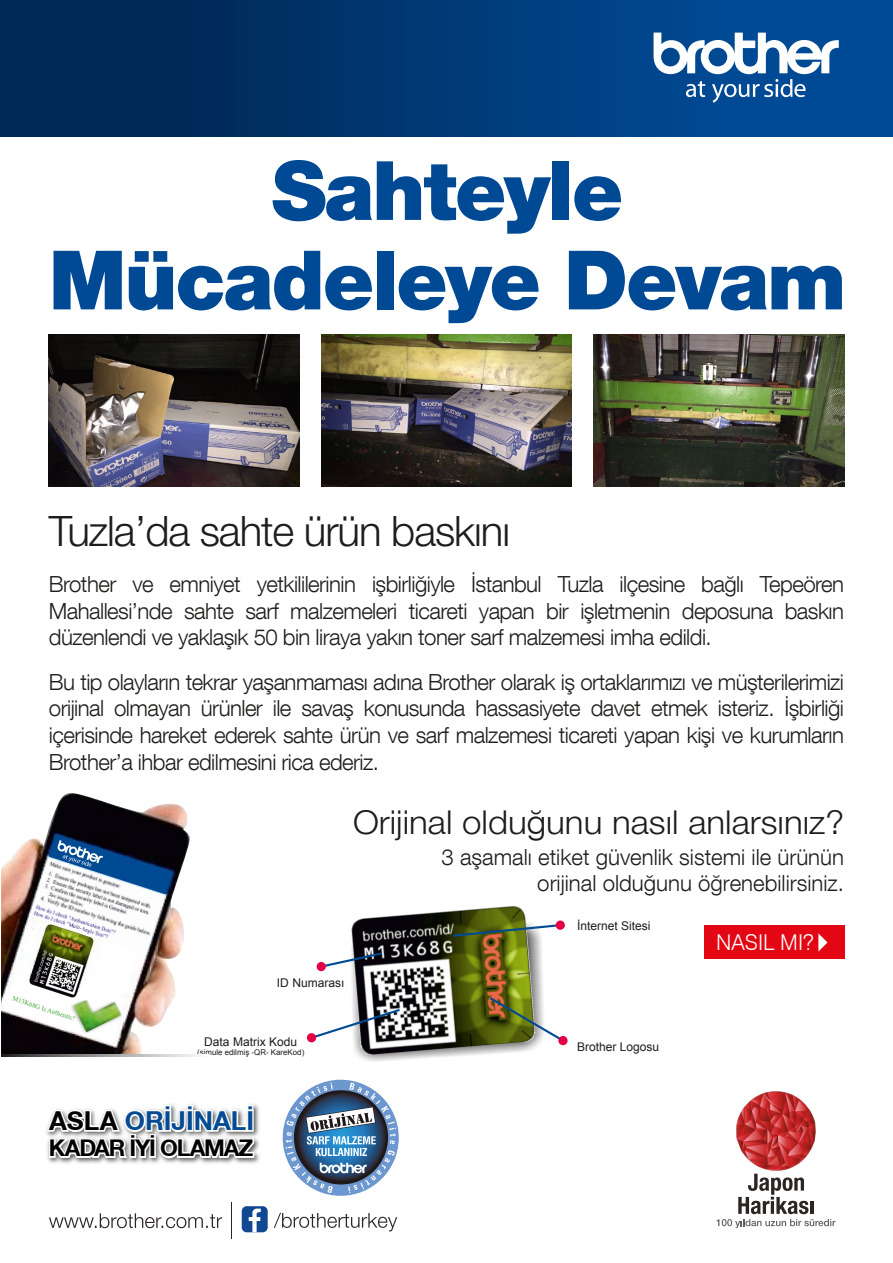
<style>
.page{position:relative;width:893px;height:1263px;background:#fff}
.page>*{position:absolute;margin:0;border:0;box-sizing:border-box;transform-origin:0 0}
.t1{font:900 82.05px/89.6px "Helvetica Neue LT Com";letter-spacing:-.025em;color:#004994;text-align:center}
.t2{font:300 42px "Helvetica Neue LT Std";letter-spacing:-.025em;color:#1d1d1b}
.t3{font:300 33px "Helvetica Neue LT Std";color:#1d1d1b;scale:1.06 1}
.t4{font:700 26.1px "Helvetica Neue CE";color:#004a93}
.t5{font:700 22.95px "Helvetica Neue CE";letter-spacing:-.05em;color:#000}
.t6{font:300 22.2px/26.7px "Helvetica Neue LT Com";letter-spacing:-.025em;color:#1d1d1b;text-align:justify}
.t7{font:300 22.2px/26.7px "Helvetica Neue LT Com";color:#1d1d1b;text-align:right}
.t8{font:300 21.75px "Swiss 721 BT";color:#fff}
.t9{font:12px "Arial";color:#1d1d1b}
.t10{font:7.95px "Arial";color:#1d1d1b}
.t11{font:6.75px "Times New Roman";color:#3fa432}
.s1{font-family:"Helvetica Neue LT Com"}
.s2{color:#000}
</style>
<div class="page">
<svg style="left:716px;top:1174px;width:119px;height:54px"></svg>
<img style="left:736px;top:1091px;width:79px;height:80px">
<hr style="left:231px;top:1203px;width:1px;height:36px;background:#2b2523">
<svg style="left:49px;top:1213px;width:173px;height:15px"></svg>
<svg style="left:241px;top:1206px;width:156px;height:27px"></svg>
<img style="left:256px;top:1105px;width:4px;height:58px">
<svg style="left:46px;top:1104px;width:210px;height:60px"></svg>
<div style="left:0;top:0;width:893px;height:137px;background:linear-gradient(to right,#00234d,#004f9e)"></div>
<svg style="left:654px;top:33px;width:185px;height:83px"></svg>
<img style="left:594px;top:334px;width:250px;height:152px">
<img style="left:321px;top:334px;width:251px;height:152px">
<img style="left:49px;top:334px;width:250px;height:152px">
<div style="left:704px;top:925px;width:140px;height:34px;background:#e30613"></div>
<svg style="left:818px;top:933px;width:9px;height:18px"></svg>
<img style="left:359px;top:938px;width:184px;height:123px">
<img style="left:351px;top:906px;width:184px;height:150px">
<svg style="left:451px;top:923px;width:112px;height:15px"></svg>
<svg style="left:487px;top:995px;width:79px;height:48px"></svg>
<div style="left:556px;top:920px;width:9px;height:10px;background:#e50046;border-radius:50%"></div>
<div style="left:558px;top:1036px;width:10px;height:9px;background:#e50046;border-radius:50%"></div>
<svg style="left:316px;top:1007px;width:86px;height:33px"></svg>
<svg style="left:323px;top:951px;width:61px;height:18px"></svg>
<div style="left:307px;top:1033px;width:9px;height:9px;background:#e50046;border-radius:50%"></div>
<div style="left:316px;top:962px;width:10px;height:9px;background:#e50046;border-radius:50%"></div>
<div style="left:283px;top:1080px;width:116px;height:116px;background:#6d97cf;border-radius:50%"></div>
<svg style="left:286px;top:1082px;width:110px;height:111px"></svg>
<img style="left:1px;top:793px;width:189px;height:261px">
<svg style="left:49px;top:834px;width:124px;height:60px;background:#152844"></svg>
<img style="left:30px;top:858px;width:134px;height:96px">
<svg style="left:4px;top:975px;width:120px;height:68px"></svg>
<img style="left:70px;top:1000px;width:54px;height:34px">
<img style="left:73px;top:1000px;width:48px;height:32px">
<img style="left:28px;top:924px;width:66px;height:75px">
<svg style="left:1px;top:1054px;width:197px;height:2px"></svg>
<h1 class="t1" style="left:49px;top:145px;width:799px">Sahteyle<br>Mücadeleye Devam</h1>
<h2 class="t2" style="left:49px;top:506px;width:463px">Tuzla’da sahte ürün baskını</h2>
<p class="t6" style="left:49px;top:570px;width:797px">Brother ve emniyet yetkililerinin işbirliğiyle İstanbul Tuzla ilçesine bağlı Tepeören Mahallesi’nde sahte sarf malzemeleri ticareti yapan bir işletmenin deposuna baskın düzenlendi ve yaklaşık 50 bin liraya yakın toner sarf malzemesi imha edildi.</p>
<p class="t6" style="left:49px;top:668px;width:797px">Bu tip olayların tekrar yaşanmaması adına Brother olarak iş ortaklarımızı ve müşterilerimizi orijinal olmayan ürünler ile savaş konusunda hassasiyete davet etmek isteriz. İşbirliği içerisinde hareket ederek sahte ürün ve sarf malzemesi ticareti yapan kişi ve kurumların Brother’a ihbar edilmesini rica ederiz.</p>
<h3 class="t3" style="left:353px;top:802px;width:465px">Orijinal oldu<span class="s1">ğ</span>unu nasıl anlarsınız?</h3>
<p class="t7" style="left:442px;top:843px;width:404px">3 aşamalı etiket güvenlik sistemi ile ürünün orijinal olduğunu öğrenebilirsiniz.</p>
<p class="t11" style="left:14px;top:994px;width:67px;rotate:18deg">M13K68G Is Authentic!</p>
<p class="t9" style="left:277px;top:975px;width:69px">ID Numarası</p>
<p class="t9" style="left:204px;top:1034px;width:94px">Data Matrix Kodu</p>
<p class="t10" style="left:197px;top:1047px;width:109px">(simule edilmiş -QR- KareKod)</p>
<p class="t4" style="left:49px;top:1105px;width:206px"><span class="s2">ASLA</span> ORİJİNALİ</p>
<p class="t5" style="left:49px;top:1134px;width:206px">KADAR İYİ OLAMAZ</p>
<p class="t9" style="left:577px;top:918px;width:75px">İnternet Sitesi</p>
<p class="t9" style="left:577px;top:1038px;width:84px">Brother Logosu</p>
<p class="t8" style="left:716px;top:929px;width:99px">NASIL MI?</p>
</div>
